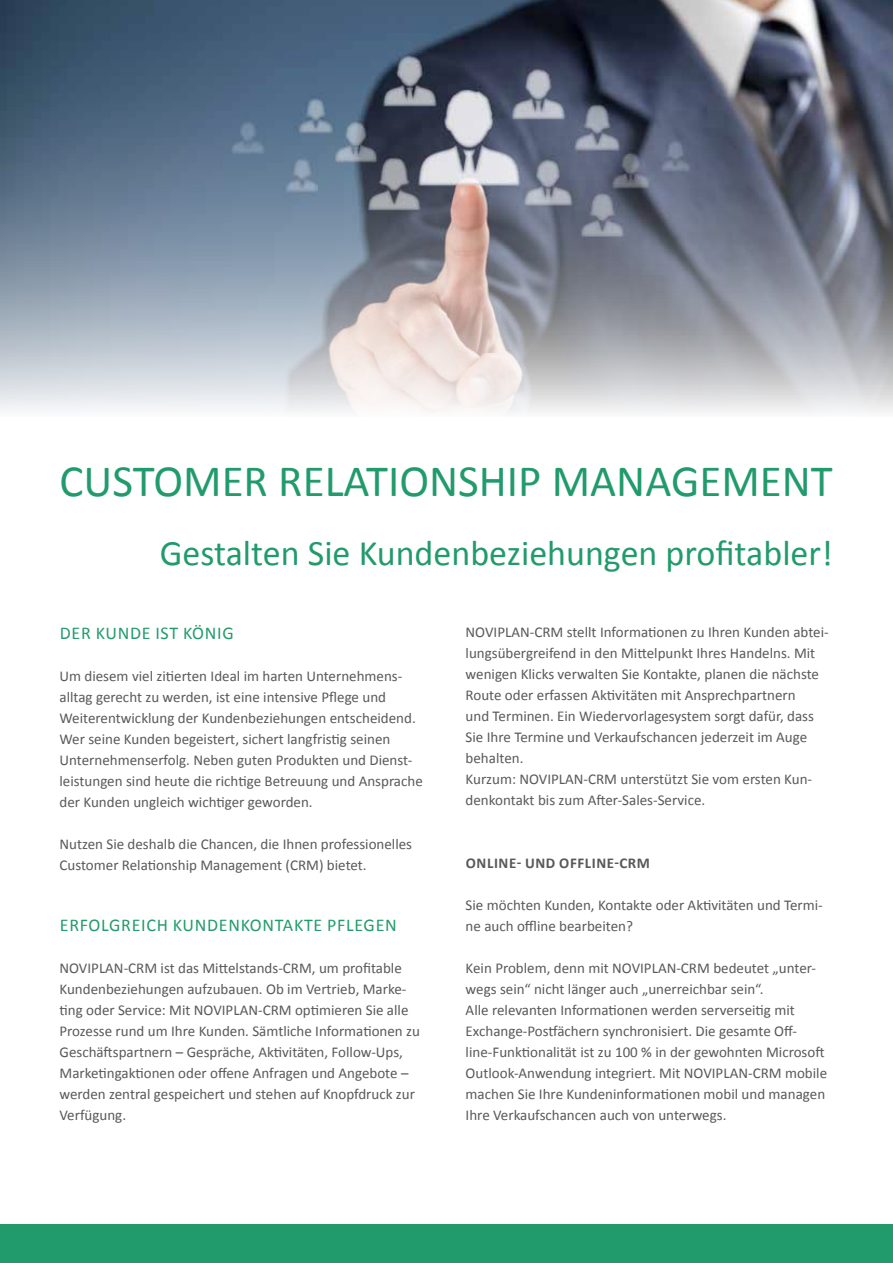
<style>
.page{position:relative;width:893px;height:1263px;background:#fff}
.page>*{position:absolute;margin:0;border:0;box-sizing:border-box;transform-origin:0 0}
.t1{font:45px "Calibri";color:#229b6c}
.t2{font:36px "Calibri";color:#229b6c}
.t3{font:18px "Calibri";letter-spacing:.04em;color:#229b6c}
.t4{font:15px/21px "Calibri";color:#58595b}
.t5{font:700 15px "Calibri";letter-spacing:.04em;color:#58595b}
</style>
<div class="page">
<img style="left:0;top:0;width:893px;height:412px">
<div style="left:0;top:1225px;width:893px;height:38px;background:#229b6c"></div>
<h1 class="t1" style="left:60px;top:453px;width:775px">CUSTOMER RELATIONSHIP MANAGEMENT</h1>
<h2 class="t2" style="left:160px;top:530px;width:675px">Gestalten Sie Kundenbeziehungen profitabler!</h2>
<p class="t3" style="left:60px;top:622px;width:58px">Der Kunde</p>
<p class="t3" style="left:155px;top:622px;width:60px">ist König</p>
<p class="t4" style="left:60px;top:665px;width:365px">Um diesem viel zitierten Ideal im harten Unternehmens&shy;alltag gerecht zu werden, ist eine intensive Pflege und Weiterentwicklung der Kundenbeziehungen entscheidend.<br>Wer seine Kunden begeistert, sichert langfristig seinen Unternehmenserfolg. Neben guten Produkten und Dienst&shy;leistungen sind heute die richtige Betreuung und Ansprache der Kunden ungleich wichtiger geworden.</p>
<p class="t4" style="left:60px;top:833px;width:354px">Nutzen Sie deshalb die Chancen, die Ihnen professionelles<br>Customer Relationship Management (CRM) bietet.</p>
<p class="t3" style="left:60px;top:913px;width:21px">Erfolgreich</p>
<p class="t3" style="left:173px;top:913px;width:12px">kundenkontakte</p>
<p class="t3" style="left:327px;top:913px;width:11px">pflegen</p>
<p class="t4" style="left:60px;top:957px;width:362px">NOVIPLAN-CRM ist das Mittelstands-CRM, um profitable Kundenbeziehungen aufzubauen. Ob im Vertrieb, Marke&shy;ting oder Service: Mit NOVIPLAN-CRM optimieren Sie alle Prozesse rund um Ihre Kunden. Sämtliche Informationen zu Geschäftspartnern – Gespräche, Aktivitäten, Follow-Ups, Marketingaktionen oder offene Anfragen und Angebote – werden zentral gespeichert und stehen auf Knopfdruck zur Verfügung.</p>
<p class="t4" style="left:466px;top:621px;width:365px">NOVIPLAN-CRM stellt Informationen zu Ihren Kunden abtei&shy;lungsübergreifend in den Mittelpunkt Ihres Handelns. Mit wenigen Klicks verwalten Sie Kontakte, planen die nächste Route oder erfassen Aktivitäten mit Ansprechpartnern<br>und Terminen. Ein Wiedervorlagesystem sorgt dafür, dass Sie Ihre Termine und Verkaufschancen jederzeit im Auge behalten.<br>Kurzum: NOVIPLAN-CRM unterstützt Sie vom ersten Kun&shy;denkontakt bis zum After-Sales-Service.</p>
<p class="t5" style="left:466px;top:853px;width:186px">ONLINE- UND OFFLINE-CRM</p>
<p class="t4" style="left:466px;top:894px;width:359px">Sie möchten Kunden, Kontakte oder Aktivitäten und Termi&shy;ne auch offline bearbeiten?</p>
<p class="t4" style="left:466px;top:957px;width:363px">Kein Problem, denn mit NOVIPLAN-CRM bedeutet „unter&shy;wegs sein“ nicht länger auch „unerreichbar sein“.<br>Alle relevanten Informationen werden serverseitig mit Exchange-Postfächern synchronisiert. Die gesamte Off&shy;line-Funktionalität ist zu 100 % in der gewohnten Microsoft Outlook-Anwendung integriert. Mit NOVIPLAN-CRM mobile machen Sie Ihre Kundeninformationen mobil und managen Ihre Verkaufschancen auch von unterwegs.</p>
</div>
